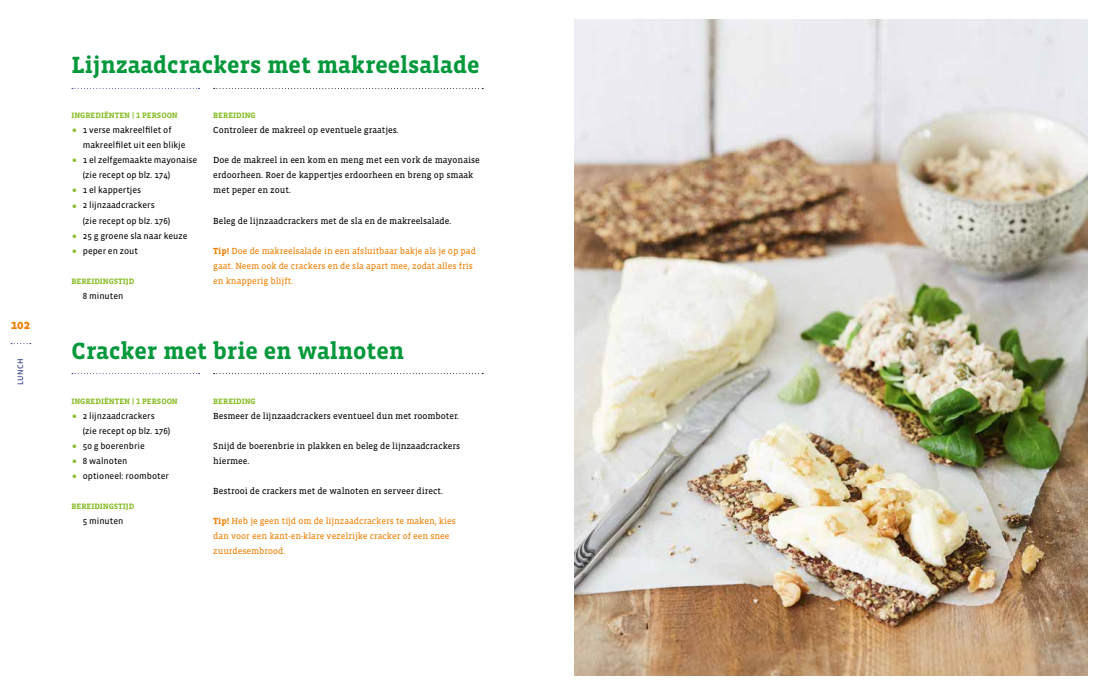
<style>
.page{position:relative;width:1106px;height:695px;background:#fff}
.page>*{position:absolute;margin:0;border:0;box-sizing:border-box;transform-origin:0 0}
.t1{font:700 24px "Vista Slab OT";color:#00983a}
.t2{font:700 13px "Vista Slab OT";color:#ef7d00}
.t3{font:9px/15px "Vista Slab OT";color:#000}
.t4{font:9px/15px "Vista Sans Reg";color:#000}
.t5{font:9px/15px "Vista Slab OT";color:#ef7d00}
.t6{font:700 8px "Vista Slab OT";color:#86bc25}
.t7{font:8px "Vista Sans Reg";letter-spacing:.05em;color:#283583}
.s1{font-size:17px;color:#86bc25}
.s2{font-weight:700}
</style>
<div class="page">
<svg style="left:11px;top:343px;width:20px;height:1px"></svg>
<svg style="left:72px;top:88px;width:128px;height:1px"></svg>
<svg style="left:72px;top:373px;width:128px;height:1px"></svg>
<svg style="left:214px;top:88px;width:269px;height:1px"></svg>
<svg style="left:214px;top:373px;width:269px;height:1px"></svg>
<img style="left:574px;top:20px;width:513px;height:655px">
<h2 class="t2" style="left:11px;top:317px;width:21px">102</h2>
<p class="t7" style="left:17px;top:385px;width:28px;rotate:-90deg">LUNCH</p>
<h1 class="t1" style="left:71px;top:53px;width:409px">Lijnzaadcrackers met makreelsalade</h1>
<p class="t6" style="left:71px;top:112px;width:108px">INGREDIËNTEN | 1 PERSOON</p>
<p class="t4" style="left:83px;top:123px;width:104px;text-indent:-11px"><span class="s1">•</span> 1 verse makreelfilet of makreelfilet uit een blikje</p>
<p class="t4" style="left:83px;top:153px;width:116px;text-indent:-11px"><span class="s1">•</span> 1 el zelfgemaakte mayonaise (zie recept op blz. 174)</p>
<p class="t4" style="left:71px;top:183px;width:71px"><span class="s1">•</span> 1 el kappertjes</p>
<p class="t4" style="left:83px;top:198px;width:89px;text-indent:-11px"><span class="s1">•</span> 2 lijnzaadcrackers (zie recept op blz. 176)</p>
<p class="t4" style="left:71px;top:228px;width:117px"><span class="s1">•</span> 25 g groene sla naar keuze</p>
<p class="t4" style="left:71px;top:243px;width:68px"><span class="s1">•</span> peper en zout</p>
<p class="t6" style="left:71px;top:277px;width:64px">BEREIDINGSTIJD</p>
<p class="t4" style="left:83px;top:288px;width:42px">8 minuten</p>
<p class="t6" style="left:213px;top:112px;width:44px">BEREIDING</p>
<p class="t3" style="left:213px;top:123px;width:187px">Controleer de makreel op eventuele graatjes.</p>
<p class="t3" style="left:213px;top:153px;width:268px">Doe de makreel in een kom en meng met een vork de mayonaise erdoorheen. Roer de kappertjes erdoorheen en breng op smaak met peper en zout.</p>
<p class="t3" style="left:213px;top:213px;width:240px">Beleg de lijnzaadcrackers met de sla en de makreelsalade.</p>
<p class="t5" style="left:213px;top:243px;width:264px"><span class="s2">Tip!</span> Doe de makreelsalade in een afsluitbaar bakje als je op pad gaat. Neem ook de crackers en de sla apart mee, zodat alles fris en knapperig blijft.</p>
<h1 class="t1" style="left:71px;top:338px;width:334px">Cracker met brie en walnoten</h1>
<p class="t6" style="left:71px;top:397px;width:108px">INGREDIËNTEN | 1 PERSOON</p>
<p class="t4" style="left:83px;top:408px;width:89px;text-indent:-11px"><span class="s1">•</span> 2 lijnzaadcrackers (zie recept op blz. 176)</p>
<p class="t4" style="left:71px;top:438px;width:75px"><span class="s1">•</span> 50 g boerenbrie</p>
<p class="t4" style="left:71px;top:453px;width:58px"><span class="s1">•</span> 8 walnoten</p>
<p class="t4" style="left:71px;top:468px;width:99px"><span class="s1">•</span> optioneel: roomboter</p>
<p class="t6" style="left:71px;top:502px;width:64px">BEREIDINGSTIJD</p>
<p class="t4" style="left:83px;top:513px;width:42px">5 minuten</p>
<p class="t6" style="left:213px;top:397px;width:44px">BEREIDING</p>
<p class="t3" style="left:213px;top:408px;width:247px">Besmeer de lijnzaadcrackers eventueel dun met roomboter.</p>
<p class="t3" style="left:213px;top:438px;width:248px">Snijd de boerenbrie in plakken en beleg de lijnzaadcrackers hiermee.</p>
<p class="t3" style="left:213px;top:483px;width:231px">Bestrooi de crackers met de walnoten en serveer direct.</p>
<p class="t5" style="left:213px;top:513px;width:244px"><span class="s2">Tip!</span> Heb je geen tijd om de lijnzaadcrackers te maken, kies dan voor een kant-en-klare vezelrijke cracker of een snee zuurdesembrood.</p>
</div>
